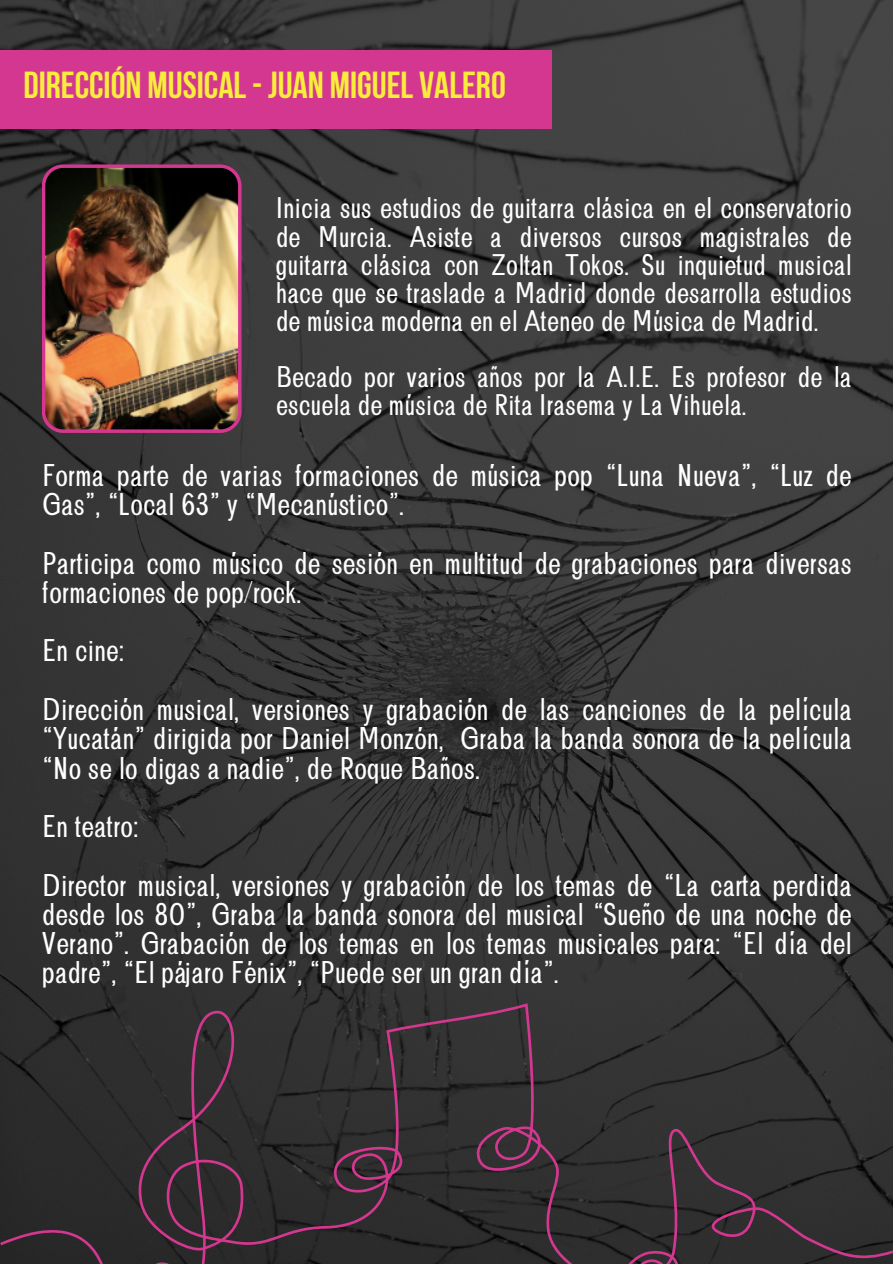
<style>
.page{position:relative;width:893px;height:1264px;background:#fff}
.page>*{position:absolute;margin:0;border:0;box-sizing:border-box;transform-origin:0 0}
.t1{font:700 37.5px "Bebas Neue";color:#f9ed3b}
.t2{font:30px/29.2px "Brendon";color:#fff}
.t3{font:28.5px/28.2px "Brendon";color:#fff;text-align:justify}
</style>
<div class="page">
<img style="left:0;top:0;width:892px;height:1003px">
<div style="left:0;top:50px;width:551px;height:78px;background:#d43790"></div>
<svg style="left:0;top:1003px;width:892px;height:260px;background:#332e31"></svg>
<img style="left:42px;top:164px;width:199px;height:268px">
<p class="t1" style="left:23px;top:70px;width:484px">DIRECCIÓN MUSICAL- JUAN MIGUEL VALERO</p>
<p class="t3" style="left:276px;top:195px;width:577px">Inicia sus estudios de guitarra clásica en el conservatorio de Murcia. Asiste a diversos cursos magistrales de guitarra clásica con Zoltan Tokos. Su inquietud musical hace que se traslade a Madrid donde desarrolla estudios de música moderna en el Ateneo de Música de Madrid.</p>
<p class="t3" style="left:276px;top:364px;width:577px">Becado por varios años por la A.I.E. Es profesor de la escuela de música de Rita Irasema y La Vihuela.</p>
<h1 class="t2" style="left:42px;top:461px;width:811px">Forma parte de varias formaciones de música pop “Luna Nueva”, “Luz de<br>Gas”, “Local 63” y “Mecanústico”.</h1>
<p class="t2" style="left:42px;top:549px;width:811px">Participa como músico de sesión en multitud de grabaciones para diversas formaciones de pop/rock.</p>
<p class="t2" style="left:42px;top:637px;width:84px">En cine:</p>
<p class="t2" style="left:42px;top:695px;width:811px;text-align:justify">Dirección musical, versiones y grabación de las canciones de la película “Yucatán” dirigida por Daniel Monzón, Graba la banda sonora de la película “No se lo digas a nadie”, de Roque Baños.</p>
<p class="t2" style="left:42px;top:812px;width:98px">En teatro:</p>
<p class="t2" style="left:42px;top:871px;width:811px;text-align:justify">Director musical, versiones y grabación de los temas de “La carta perdida desde los 80”, Graba la banda sonora del musical “Sueño de una noche de Verano”. Grabación de los temas en los temas musicales para: “El día del padre”, “El pájaro Fénix”, “Puede ser un gran día”.</p>
</div>
